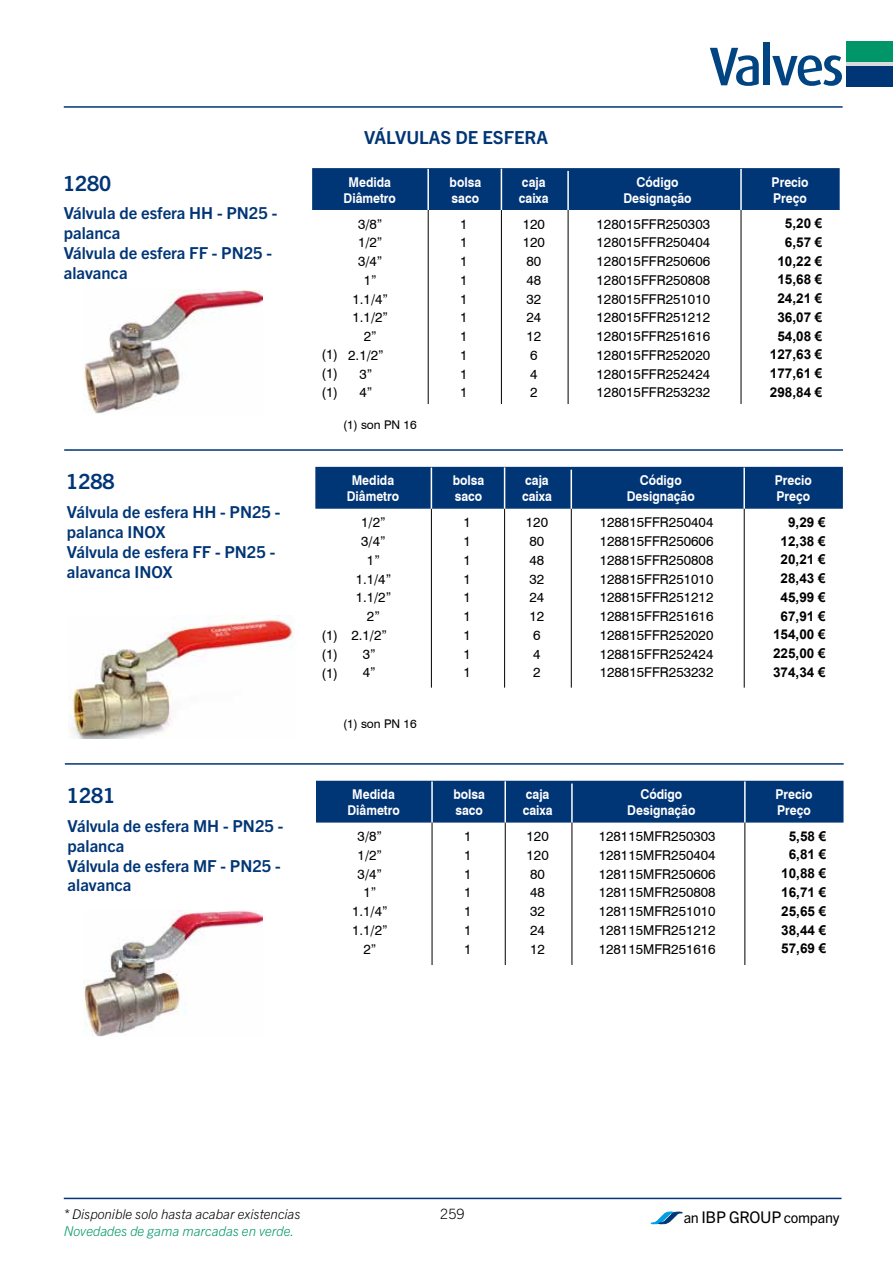
<style>
.page{position:relative;width:893px;height:1263px;background:#fff}
.page>*{position:absolute;margin:0;border:0;box-sizing:border-box;transform-origin:0 0}
.t1{font:700 21px "Trade Gothic Next LT Pro";color:#003576}
.t2{font:700 18px "Trade Gothic Next LT Pro";color:#003576}
.t3{font:700 16.5px/19.8px "Trade Gothic Next LT Pro";color:#003576}
.t4{font:14.55px "Trade Gothic Next LT Pro";letter-spacing:-.02em;color:#000}
.t5{font:300 14.25px "Trade Gothic Next LT Pro";color:#000}
.t6{font:13.5px/18.8px "Swiss 721 BT";color:#000;text-align:justify}
.t7{font:700 13.5px/16.2px "Swiss 721 BT";color:#fff;scale:.9 1}
.t8{font:700 13.5px/18.8px "Arial";color:#000;text-align:right}
.t9{font:italic 300 13.5px "Trade Gothic Next LT Pro";color:#000}
.t10{font:italic 300 13.5px "Trade Gothic Next LT Pro";color:#00966b}
.t11{font:12px "Swiss 721 BT";color:#000}
.s1{font-size:16.2px}
</style>
<div class="page">
<div style="left:846px;top:61px;width:47px;height:8px;background:#d9dadb"></div>
<div style="left:846px;top:41px;width:47px;height:21px;background:#00966a"></div>
<div style="left:846px;top:66px;width:47px;height:21px;background:#003576"></div>
<svg style="left:651px;top:1211px;width:31px;height:13px"></svg>
<hr style="left:64px;top:106px;width:779px;height:2px;background:#003576">
<hr style="left:64px;top:1198px;width:777px;height:1px;background:#003576">
<svg style="left:710px;top:48px;width:49px;height:38px"></svg>
<div style="left:763px;top:43px;width:7px;height:42px;background:#004481"></div>
<svg style="left:772px;top:55px;width:70px;height:31px"></svg>
<hr style="left:428px;top:169px;width:1px;height:235px;background:#000">
<hr style="left:501px;top:169px;width:1px;height:235px;background:#000">
<hr style="left:568px;top:171px;width:1px;height:233px;background:#000">
<hr style="left:741px;top:171px;width:1px;height:233px;background:#000">
<div style="left:312px;top:168px;width:528px;height:42px;background:#003576;border:2px solid #003576"></div>
<hr style="left:427px;top:169px;width:2px;height:41px;background:#fff">
<hr style="left:501px;top:169px;width:1px;height:41px;background:#fff">
<hr style="left:567px;top:171px;width:2px;height:39px;background:#fff">
<hr style="left:740px;top:169px;width:2px;height:41px;background:#fff">
<hr style="left:431px;top:468px;width:1px;height:220px;background:#000">
<hr style="left:504px;top:468px;width:1px;height:220px;background:#000">
<hr style="left:571px;top:470px;width:1px;height:218px;background:#000">
<hr style="left:744px;top:470px;width:1px;height:218px;background:#000">
<div style="left:315px;top:467px;width:528px;height:42px;background:#003576;border:2px solid #003576"></div>
<hr style="left:431px;top:468px;width:1px;height:41px;background:#fff">
<hr style="left:504px;top:467px;width:1px;height:42px;background:#fff">
<hr style="left:570px;top:470px;width:2px;height:39px;background:#fff">
<hr style="left:743px;top:468px;width:2px;height:41px;background:#fff">
<hr style="left:64px;top:449px;width:779px;height:2px;background:#003576">
<hr style="left:432px;top:781px;width:1px;height:184px;background:#000">
<hr style="left:505px;top:781px;width:1px;height:184px;background:#000">
<hr style="left:572px;top:783px;width:1px;height:182px;background:#000">
<hr style="left:744px;top:783px;width:1px;height:182px;background:#000">
<div style="left:316px;top:781px;width:527px;height:41px;background:#003576"></div>
<hr style="left:431px;top:781px;width:2px;height:41px;background:#fff">
<hr style="left:504px;top:781px;width:2px;height:41px;background:#fff">
<hr style="left:571px;top:783px;width:2px;height:39px;background:#fff">
<hr style="left:744px;top:781px;width:2px;height:41px;background:#fff">
<hr style="left:65px;top:763px;width:779px;height:2px;background:#003576">
<img style="left:84px;top:290px;width:178px;height:124px">
<img style="left:84px;top:910px;width:178px;height:126px">
<img style="left:68px;top:615px;width:226px;height:123px">
<h2 class="t2" style="left:364px;top:125px;width:185px">VÁLVULAS DE ESFERA</h2>
<h1 class="t1" style="left:63px;top:168px;width:50px">1280</h1>
<p class="t7" style="left:623px;top:173px;width:77px;text-align:center">Código<br>Designação</p>
<p class="t7" style="left:344px;top:173px;width:60px;text-align:center">Medida<br>Diâmetro</p>
<p class="t7" style="left:450px;top:173px;width:37px">bolsa saco</p>
<p class="t7" style="left:771px;top:173px;width:43px">Precio<br>Preço</p>
<p class="t7" style="left:519px;top:173px;width:35px">caja caixa</p>
<p class="t3" style="left:64px;top:202px;width:215px">Válvula de esfera HH - PN25 - palanca<br>Válvula de esfera FF - PN25 - alavanca</p>
<p class="t6" style="left:597px;top:214px;width:115px">128015FFR250303<br>128015FFR250404<br>128015FFR250606<br>128015FFR250808<br>128015FFR251010<br>128015FFR251212<br>128015FFR251616<br>128015FFR252020<br>128015FFR252424<br>128015FFR253232</p>
<p class="t8" style="left:770px;top:214px;width:54px">5,20 €<br>6,57 €<br>10,22 €<br>15,68 €<br>24,21 €<br>36,07 €<br>54,08 €<br>127,63 €<br>177,61 €<br>298,84 €</p>
<p class="t6" style="left:348px;top:214px;width:41px;text-align:center">3/8”<br>1/2”<br>3/4”<br>1”<br>1.1/4”<br>1.1/2”<br>2”<br>2.1/2”<br>3”<br>4”</p>
<p class="t6" style="left:460px;top:214px;width:9px">1<br>1<br>1<br>1<br>1<br>1<br>1<br>1<br>1<br>1</p>
<p class="t6" style="left:523px;top:214px;width:24px;text-align:center">120<br>120<br>80<br>48<br>32<br>24<br>12<br>6<br>4<br>2</p>
<p class="t6" style="left:322px;top:345px;width:18px">(1) (1) (1)</p>
<p class="t11" style="left:343px;top:418px;width:75px">(1) son PN 16</p>
<h1 class="t1" style="left:66px;top:467px;width:50px">1288</h1>
<p class="t7" style="left:627px;top:472px;width:77px;text-align:center">Código<br>Designação</p>
<p class="t7" style="left:347px;top:472px;width:60px;text-align:center">Medida<br>Diâmetro</p>
<p class="t7" style="left:453px;top:472px;width:37px">bolsa saco</p>
<p class="t7" style="left:775px;top:472px;width:43px">Precio<br>Preço</p>
<p class="t7" style="left:522px;top:472px;width:35px">caja caixa</p>
<p class="t3" style="left:67px;top:501px;width:215px">Válvula de esfera HH - PN25 - palanca INOX<br>Válvula de esfera FF - PN25 - alavanca INOX</p>
<p class="t6" style="left:600px;top:513px;width:115px">128815FFR250404<br>128815FFR250606<br>128815FFR250808<br>128815FFR251010<br>128815FFR251212<br>128815FFR251616<br>128815FFR252020<br>128815FFR252424<br>128815FFR253232</p>
<p class="t8" style="left:773px;top:513px;width:54px">9,29 €<br>12,38 €<br>20,21 €<br>28,43 €<br>45,99 €<br>67,91 €<br>154,00 €<br>225,00 €<br>374,34 €</p>
<p class="t6" style="left:351px;top:513px;width:41px;text-align:center">1/2”<br>3/4”<br>1”<br>1.1/4”<br>1.1/2”<br>2”<br>2.1/2”<br>3”<br>4”</p>
<p class="t6" style="left:463px;top:513px;width:9px">1<br>1<br>1<br>1<br>1<br>1<br>1<br>1<br>1</p>
<p class="t6" style="left:526px;top:513px;width:24px;text-align:left">120<br>80<br>48<br>32<br>24<br>12<br>6<br>4<br>2</p>
<p class="t6" style="left:322px;top:626px;width:18px">(1) (1) (1)</p>
<p class="t11" style="left:343px;top:717px;width:75px">(1) son PN 16</p>
<h1 class="t1" style="left:67px;top:781px;width:50px">1281</h1>
<p class="t7" style="left:627px;top:786px;width:77px;text-align:center">Código<br>Designação</p>
<p class="t7" style="left:347px;top:786px;width:60px;text-align:center">Medida<br>Diâmetro</p>
<p class="t7" style="left:453px;top:786px;width:37px">bolsa saco</p>
<p class="t7" style="left:775px;top:786px;width:43px">Precio<br>Preço</p>
<p class="t7" style="left:523px;top:786px;width:35px">caja caixa</p>
<p class="t3" style="left:68px;top:815px;width:217px">Válvula de esfera MH - PN25 - palanca<br>Válvula de esfera MF - PN25 - alavanca</p>
<p class="t6" style="left:599px;top:827px;width:118px">128115MFR250303<br>128115MFR250404<br>128115MFR250606<br>128115MFR250808<br>128115MFR251010<br>128115MFR251212<br>128115MFR251616</p>
<p class="t8" style="left:781px;top:827px;width:47px;text-align:center">5,58 €<br>6,81 €<br>10,88 €<br>16,71 €<br>25,65 €<br>38,44 €<br>57,69 €</p>
<p class="t6" style="left:352px;top:827px;width:37px;text-align:center">3/8”<br>1/2”<br>3/4”<br>1”<br>1.1/4”<br>1.1/2”<br>2”</p>
<p class="t6" style="left:464px;top:827px;width:9px">1<br>1<br>1<br>1<br>1<br>1<br>1</p>
<p class="t6" style="left:526px;top:827px;width:24px;text-align:left">120<br>120<br>80<br>48<br>32<br>24<br>12</p>
<p class="t9" style="left:64px;top:1205px;width:238px">* Disponible solo hasta acabar existencias</p>
<p class="t5" style="left:440px;top:1204px;width:26px">259</p>
<p class="t10" style="left:64px;top:1221px;width:232px">Novedades de gama marcadas en verde.</p>
<p class="t4" style="left:684px;top:1208px;width:157px">an <span class="s1">IBP GROUP</span> company</p>
</div>
